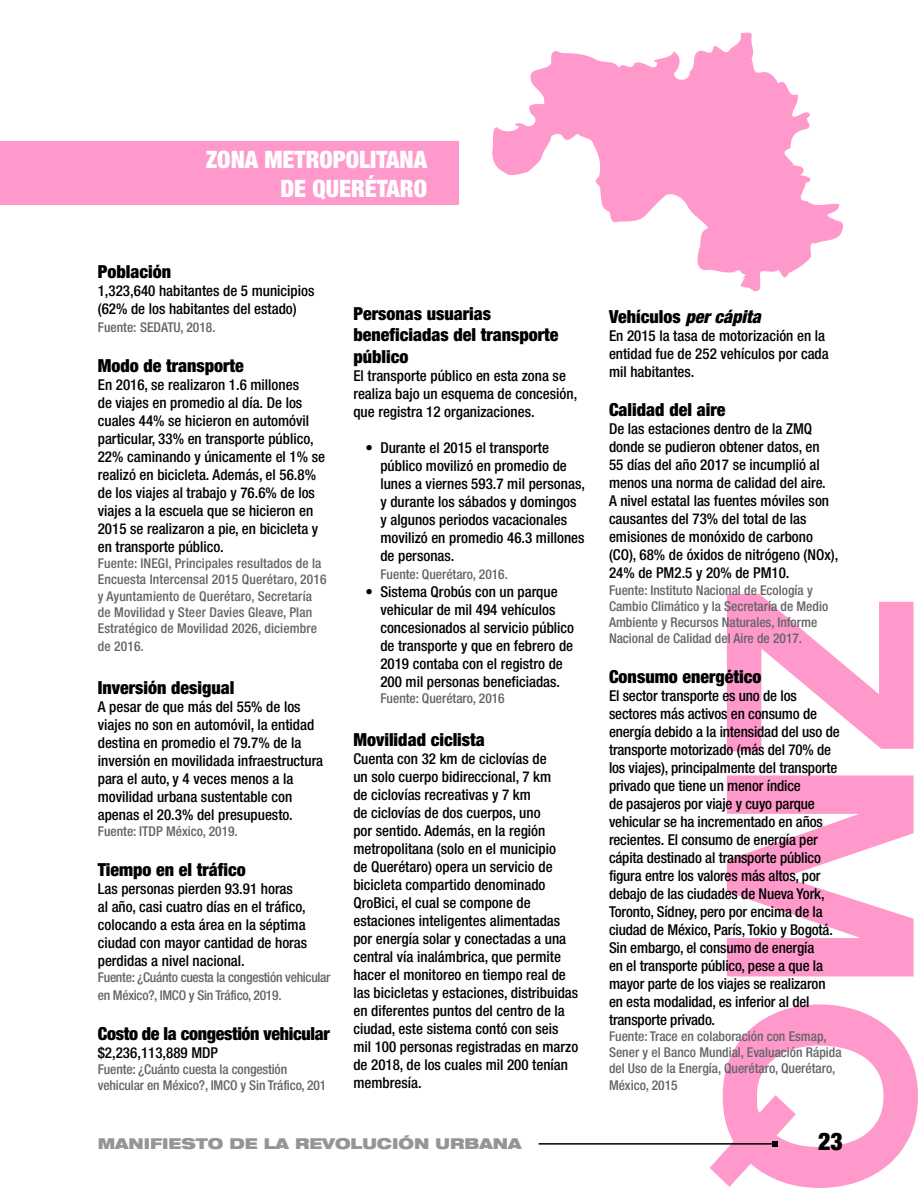
<style>
.page{position:relative;width:918px;height:1188px;background:#fff}
.page>*{position:absolute;margin:0;border:0;box-sizing:border-box;transform-origin:0 0}
.t1{font:900 condensed 24px/28.8px "Helvetica Neue";color:#fff;text-align:right}
.t2{font:900 condensed 24px "Helvetica Neue";color:#000}
.t3{font:900 condensed 18px/21.6px "Helvetica Neue";color:#000}
.t4{font:900 condensed 18px "Helvetica Neue";letter-spacing:-.02em;color:#000}
.t5{font:500 condensed 15px/18px "Helvetica Neue";color:#000}
.t6{font:900 expanded 15px "Helvetica Neue";color:#939598}
.t7{font:500 condensed 13.5px/16.2px "Helvetica Neue";color:#636466}
.t8{font:500 condensed 13.5px/18px "Helvetica Neue";letter-spacing:-.02em;color:#636466}
.s1{font-style:italic}
</style>
<div class="page">
<svg style="left:710px;top:594px;width:208px;height:594px"></svg>
<svg style="left:492px;top:32px;width:352px;height:260px"></svg>
<div style="left:0;top:141px;width:459px;height:64px;background:#f9c"></div>
<hr style="left:539px;top:1143px;width:236px;height:2px;background:#000">
<svg style="left:772px;top:1141px;width:6px;height:6px"></svg>
<h1 class="t1" style="left:206px;top:145px;width:223px">ZONA METROPOLITANA<br>DE QUERÉTARO</h1>
<p class="t3" style="left:98px;top:261px;width:75px">Población</p>
<p class="t5" style="left:98px;top:282px;width:218px">1,323,640 habitantes de 5 municipios (62% de los habitantes del estado)</p>
<p class="t7" style="left:98px;top:319px;width:119px">Fuente: SEDATU, 2018.</p>
<p class="t3" style="left:98px;top:354px;width:148px">Modo de transporte</p>
<p class="t5" style="left:98px;top:375px;width:229px">En 2016, se realizaron 1.6 millones<br>de viajes en promedio al día. De los cuales 44% se hicieron en automóvil particular, 33% en transporte público, 22% caminando y únicamente el 1% se realizó en bicicleta. Además, el 56.8% de los viajes al trabajo y 76.6% de los viajes a la escuela que se hicieron en 2015 se realizaron a pie, en bicicleta y en transporte público.</p>
<p class="t7" style="left:98px;top:555px;width:230px">Fuente: INEGI, Principales resultados de la Encuesta Intercensal 2015 Querétaro, 2016 y Ayuntamiento de Querétaro, Secretaría de Movilidad y Steer Davies Gleave, Plan Estratégico de Movilidad 2026, diciembre</p>
<p class="t7" style="left:98px;top:638px;width:48px">de 2016.</p>
<p class="t3" style="left:98px;top:677px;width:138px">Inversión desigual</p>
<p class="t5" style="left:98px;top:698px;width:227px">A pesar de que más del 55% de los viajes no son en automóvil, la entidad destina en promedio el 79.7% de la inversión en movilidada infraestructura para el auto, y 4 veces menos a la movilidad urbana sustentable con apenas el 20.3% del presupuesto.</p>
<p class="t7" style="left:98px;top:823px;width:142px">Fuente: ITDP México, 2019.</p>
<p class="t3" style="left:98px;top:858px;width:150px">Tiempo en el tráfico</p>
<p class="t5" style="left:98px;top:879px;width:211px">Las personas pierden 93.91 horas<br>al año, casi cuatro días en el tráfico, colocando a esta área en la séptima ciudad con mayor cantidad de horas perdidas a nivel nacional.</p>
<p class="t8" style="left:98px;top:968px;width:234px">Fuente: ¿Cuánto cuesta la congestión vehicular en México?, IMCO y Sin Tráfico, 2019.</p>
<p class="t4" style="left:98px;top:1022px;width:233px">Costo de la congestión vehicular</p>
<p class="t5" style="left:98px;top:1043px;width:122px">$2,236,113,889 MDP</p>
<p class="t7" style="left:98px;top:1061px;width:230px">Fuente: ¿Cuánto cuesta la congestión vehicular en México?, IMCO y Sin Tráfico, 201</p>
<p class="t3" style="left:353px;top:302px;width:207px">Personas usuarias beneficiadas del transporte público</p>
<p class="t5" style="left:353px;top:366px;width:225px">El transporte público en esta zona se realiza bajo un esquema de concesión, que registra 12 organizaciones.</p>
<p class="t5" style="left:380px;top:438px;width:206px;text-indent:-15px">• Durante el 2015 el transporte público movilizó en promedio de lunes a viernes 593.7 mil personas, y durante los sábados y domingos y algunos periodos vacacionales movilizó en promedio 46.3 millones de personas.</p>
<p class="t7" style="left:380px;top:566px;width:129px">Fuente: Querétaro, 2016.</p>
<p class="t5" style="left:380px;top:582px;width:195px;text-indent:-15px">• Sistema Qrobús con un parque vehicular de mil 494 vehículos concesionados al servicio público de transporte y que en febrero de<br>2019 contaba con el registro de<br>200 mil personas beneficiadas.</p>
<p class="t7" style="left:380px;top:690px;width:126px">Fuente: Querétaro, 2016</p>
<p class="t3" style="left:353px;top:729px;width:133px">Movilidad ciclista</p>
<p class="t5" style="left:353px;top:750px;width:226px">Cuenta con 32 km de ciclovías de<br>un solo cuerpo bidireccional, 7 km<br>de ciclovías recreativas y 7 km<br>de ciclovías de dos cuerpos, uno<br>por sentido. Además, en la región metropolitana (solo en el municipio<br>de Querétaro) opera un servicio de bicicleta compartido denominado QroBici, el cual se compone de estaciones inteligentes alimentadas por energía solar y conectadas a una central vía inalámbrica, que permite hacer el monitoreo en tiempo real de las bicicletas y estaciones, distribuidas en diferentes puntos del centro de la ciudad, este sistema contó con seis mil 100 personas registradas en marzo de 2018, de los cuales mil 200 tenían membresía.</p>
<p class="t3" style="left:609px;top:305px;width:153px">Vehículos <span class="s1">per cápita</span></p>
<p class="t5" style="left:609px;top:326px;width:221px">En 2015 la tasa de motorización en la entidad fue de 252 vehículos por cada mil habitantes.</p>
<p class="t3" style="left:609px;top:399px;width:118px">Calidad del aire</p>
<p class="t5" style="left:609px;top:420px;width:231px">De las estaciones dentro de la ZMQ donde se pudieron obtener datos, en<br>55 días del año 2017 se incumplió al menos una norma de calidad del aire.<br>A nivel estatal las fuentes móviles son causantes del 73% del total de las emisiones de monóxido de carbono (CO), 68% de óxidos de nitrógeno (NOx), 24% de PM2.5 y 20% de PM10.</p>
<p class="t7" style="left:609px;top:582px;width:221px">Fuente: Instituto Nacional de Ecología y Cambio Climático y la Secretaría de Medio Ambiente y Recursos Naturales, Informe Nacional de Calidad del Aire de 2017.</p>
<p class="t3" style="left:609px;top:665px;width:154px">Consumo energético</p>
<p class="t5" style="left:609px;top:686px;width:232px">El sector transporte es uno de los sectores más activos en consumo de energía debido a la intensidad del uso de transporte motorizado (más del 70% de los viajes), principalmente del transporte privado que tiene un menor índice<br>de pasajeros por viaje y cuyo parque vehicular se ha incrementado en años recientes. El consumo de energía per cápita destinado al transporte público figura entre los valores más altos, por debajo de las ciudades de Nueva York, Toronto, Sídney, pero por encima de la ciudad de México, París, Tokio y Bogotá.<br>Sin embargo, el consumo de energía<br>en el transporte público, pese a que la mayor parte de los viajes se realizaron en esta modalidad, es inferior al del transporte privado.</p>
<p class="t7" style="left:609px;top:1028px;width:234px">Fuente: Trace en colaboración con Esmap, Sener y el Banco Mundial, Evaluación Rápida del Uso de la Energía, Querétaro, Querétaro, México, 2015</p>
<p class="t6" style="left:98px;top:1134px;width:425px">MANIFIESTO DE LA REVOLUCIÓN URBANA</p>
<h1 class="t2" style="left:818px;top:1126px;width:26px">23</h1>
</div>
